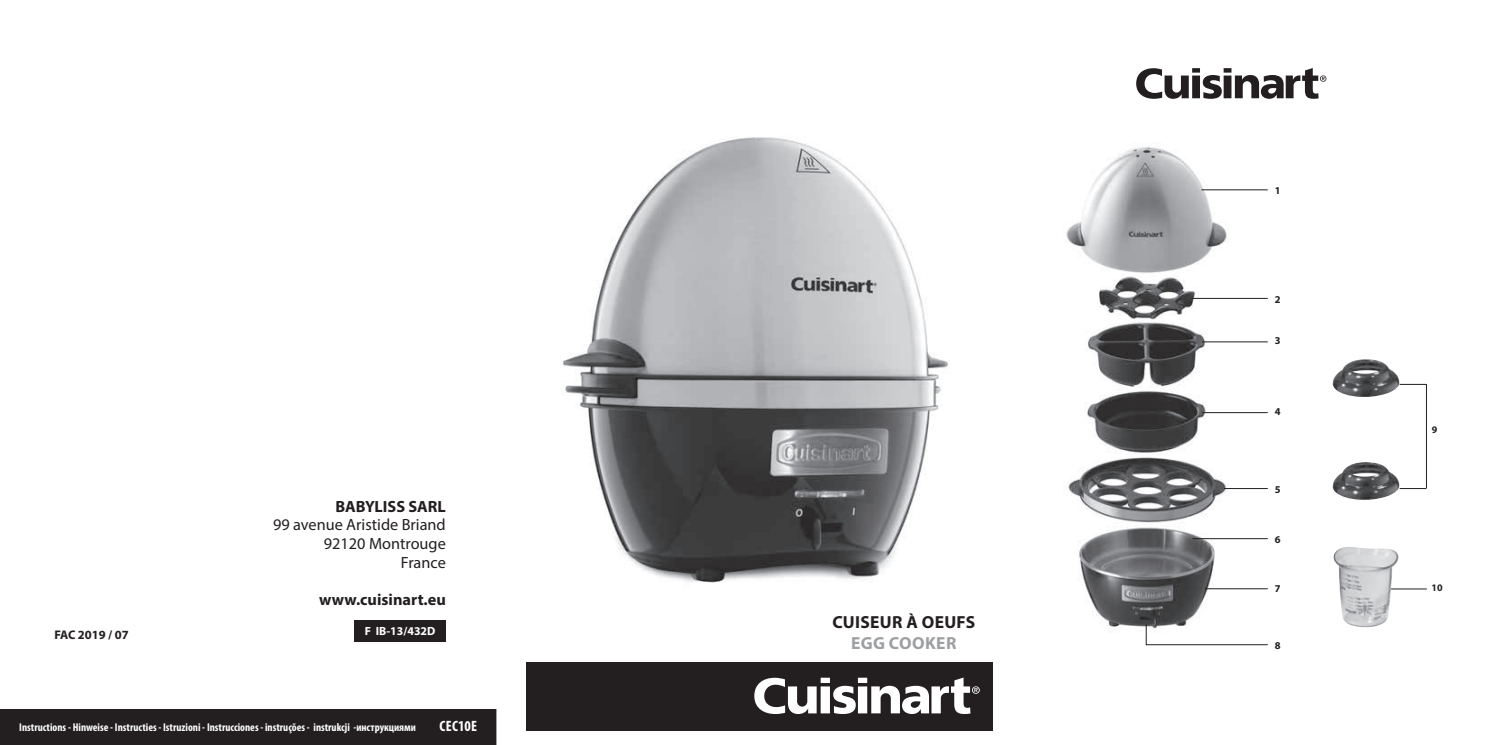
<style>
.page{position:relative;width:1489px;height:745px;background:#fff}
.page>*{position:absolute;margin:0;border:0;box-sizing:border-box;transform-origin:0 0}
.sous-titres{font:700 17.5px "Myriad Pro";letter-spacing:.015em;color:#231f20}
.sous-titres-2{font:700 17.5px "Myriad Pro";letter-spacing:.02em;color:#9d9fa2}
.Texte_normal{font:16.25px "Myriad Pro";color:#231f20}
.Texte_normal-2{font:700 16.25px "Myriad Pro";color:#231f20}
.t1{font:700 condensed 15px "Myriad Pro";letter-spacing:.01em;color:#fff}
.t2{font:700 12.5px "Myriad Pro";color:#231f20}
.t3{font:700 11.88px "Myriad Pro";color:#fff}
.t4{font:700 condensed 11.25px "Myriad Pro";color:#fff}
.t5{font:700 10.5px "Myriad Pro";color:#231f20}
.t6{font:700 10px "Myriad Pro";color:#231f20}
</style>
<div class="page">
<div style="left:0;top:709px;width:496px;height:35px;background:#231f20"></div>
<svg style="left:1136px;top:68px;width:190px;height:31px"></svg>
<img style="left:561px;top:137px;width:388px;height:446px">
<div style="left:354px;top:620px;width:92px;height:21px;background:#231f20"></div>
<img style="left:1066px;top:147px;width:163px;height:480px">
<hr style="left:1201px;top:189px;width:66px;height:1px;background:#231f20">
<hr style="left:1192px;top:298px;width:75px;height:1px;background:#231f20">
<hr style="left:1201px;top:341px;width:66px;height:1px;background:#231f20">
<hr style="left:1201px;top:412px;width:66px;height:1px;background:#231f20">
<hr style="left:1223px;top:488px;width:44px;height:1px;background:#231f20">
<hr style="left:1192px;top:538px;width:75px;height:1px;background:#231f20">
<hr style="left:1204px;top:588px;width:63px;height:1px;background:#231f20">
<svg style="left:1145px;top:623px;width:123px;height:22px"></svg>
<img style="left:1332px;top:359px;width:68px;height:38px">
<img style="left:1332px;top:462px;width:68px;height:37px">
<svg style="left:1399px;top:488px;width:27px;height:1px"></svg>
<hr style="left:1425px;top:384px;width:1px;height:104px;background:#231f20">
<svg style="left:1399px;top:384px;width:27px;height:1px"></svg>
<img style="left:1333px;top:547px;width:65px;height:80px">
<hr style="left:1390px;top:588px;width:36px;height:1px;background:#231f20">
<div style="left:526px;top:661px;width:466px;height:68px;background:#231f20"></div>
<svg style="left:754px;top:677px;width:225px;height:36px"></svg>
<p class="t2" style="left:54px;top:626px;width:76px">FAC 2019 / 07</p>
<p class="Texte_normal-2" style="left:335px;top:495px;width:112px">BABYLISS SARL</p>
<p class="Texte_normal" style="left:273px;top:514px;width:174px">99 avenue Aristide Briand</p>
<p class="Texte_normal" style="left:324px;top:533px;width:123px">92120 Montrouge</p>
<p class="Texte_normal" style="left:401px;top:552px;width:46px">France</p>
<p class="Texte_normal-2" style="left:319px;top:589px;width:128px">www.cuisinart.eu</p>
<p class="t3" style="left:364px;top:623px;width:72px">F IB-13/432D</p>
<p class="t4" style="left:19px;top:720px;width:398px">Instructions - Hinweise - Instructies - Istruzioni - Instrucciones - instruções - instrukcji -инструкциями</p>
<p class="t1" style="left:439px;top:716px;width:39px">CEC10E</p>
<p class="sous-titres" style="left:832px;top:610px;width:144px">CUISEUR À OEUFS</p>
<p class="sous-titres-2" style="left:851px;top:631px;width:107px">EGG COOKER</p>
<p class="t5" style="left:1274px;top:184px;width:7px">1</p>
<p class="t5" style="left:1274px;top:292px;width:7px">2</p>
<p class="t5" style="left:1274px;top:333px;width:7px">3</p>
<p class="t5" style="left:1274px;top:404px;width:7px">4</p>
<p class="t5" style="left:1274px;top:482px;width:7px">5</p>
<p class="t5" style="left:1274px;top:532px;width:7px">6</p>
<p class="t5" style="left:1274px;top:581px;width:7px">7</p>
<p class="t5" style="left:1274px;top:638px;width:7px">8</p>
<p class="t6" style="left:1431px;top:423px;width:7px">9</p>
<p class="t6" style="left:1431px;top:581px;width:13px">10</p>
</div>
